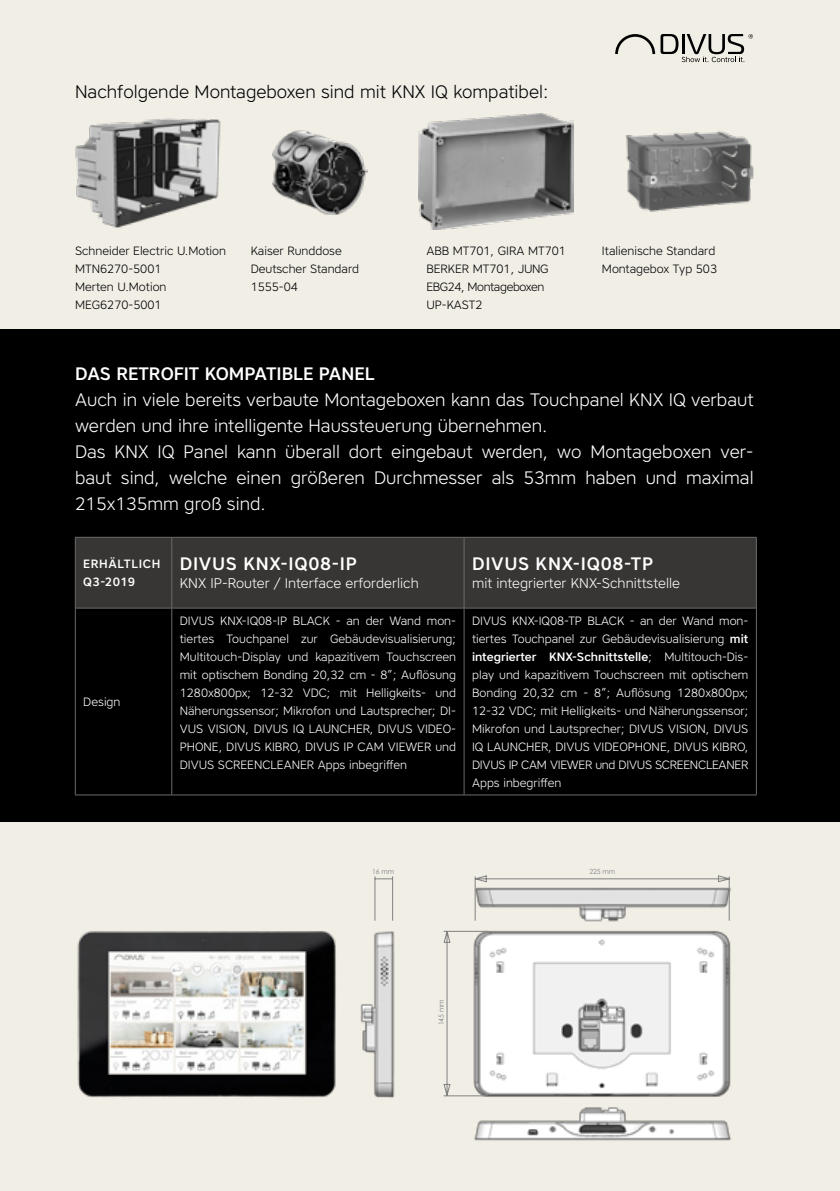
<style>
.page{position:relative;width:840px;height:1191px;background:#fff}
.page>*{position:absolute;margin:0;border:0;box-sizing:border-box;transform-origin:0 0}
.t1{font:300 18px/26px "Core Sans A35";color:#fff}
.t2{font:300 18px "Core Sans A35";color:#000}
.t3{font:500 18px "Core Sans A55";letter-spacing:.04em;color:#fff}
.t4{font:500 18px "Core Sans A55";color:#fff}
.t5{font:300 14px "Core Sans A35";color:#fff}
.t6{font:300 12px/18px "Core Sans A35";color:#fff;text-align:justify}
.t7{font:300 12px/18px "Core Sans A35";color:#000}
.t8{font:500 12px "Core Sans A55";color:#fff}
.t9{font:500 12px/18px "Core Sans A55";letter-spacing:.05em;color:#fff}
.t10{font:7px "Century Gothic";color:#818181;scale:.96 1}
.s1{font-family:"Core Sans A55";font-weight:500}
.s2{font-family:"Core Sans A35";font-weight:300}
</style>
<div class="page">
<div style="left:0;top:0;width:839px;height:1191px;background:#000"></div>
<div style="left:0;top:0;width:839px;height:329px;background:#f1eee6"></div>
<div style="left:0;top:822px;width:839px;height:369px;background:#f1eee6"></div>
<img style="left:418px;top:113px;width:155px;height:117px">
<img style="left:626px;top:130px;width:127px;height:82px">
<img style="left:272px;top:130px;width:95px;height:84px">
<img style="left:75px;top:118px;width:146px;height:109px">
<img style="left:456px;top:947px;width:275px;height:150px">
<img style="left:462px;top:1084px;width:270px;height:57px">
<img style="left:450px;top:876px;width:281px;height:71px">
<svg style="left:474px;top:875px;width:255px;height:45px"></svg>
<hr style="left:374px;top:876px;width:1px;height:44px;background:#818181">
<hr style="left:392px;top:876px;width:1px;height:44px;background:#818181">
<svg style="left:375px;top:878px;width:17px;height:1px"></svg>
<svg style="left:443px;top:931px;width:44px;height:165px"></svg>
<img style="left:360px;top:931px;width:35px;height:167px">
<img style="left:77px;top:931px;width:259px;height:167px">
<div style="left:76px;top:538px;width:679px;height:70px;background:#373634"></div>
<hr style="left:75px;top:608px;width:97px;height:1px;background:#6b6b6a">
<hr style="left:172px;top:608px;width:292px;height:1px;background:#6b6b6a">
<hr style="left:464px;top:608px;width:292px;height:1px;background:#6b6b6a">
<hr style="left:75px;top:537px;width:97px;height:1px;background:#6b6b6a">
<hr style="left:75px;top:537px;width:1px;height:71px;background:#6b6b6a">
<hr style="left:172px;top:537px;width:292px;height:1px;background:#6b6b6a">
<hr style="left:171px;top:537px;width:1px;height:71px;background:#6b6b6a">
<hr style="left:464px;top:537px;width:292px;height:1px;background:#6b6b6a">
<hr style="left:463px;top:537px;width:1px;height:71px;background:#6b6b6a">
<hr style="left:755px;top:537px;width:1px;height:71px;background:#6b6b6a">
<hr style="left:75px;top:608px;width:1px;height:186px;background:#6b6b6a">
<hr style="left:171px;top:608px;width:1px;height:186px;background:#6b6b6a">
<hr style="left:463px;top:608px;width:1px;height:186px;background:#6b6b6a">
<hr style="left:755px;top:608px;width:1px;height:186px;background:#6b6b6a">
<hr style="left:75px;top:794px;width:97px;height:1px;background:#6b6b6a">
<hr style="left:172px;top:794px;width:292px;height:1px;background:#6b6b6a">
<hr style="left:464px;top:794px;width:292px;height:1px;background:#6b6b6a">
<svg style="left:615px;top:34px;width:39px;height:20px"></svg>
<svg style="left:660px;top:34px;width:92px;height:28px"></svg>
<h1 class="t2" style="left:75px;top:80px;width:474px">Nachfolgende Montageboxen sind mit KNX IQ kompatibel:</h1>
<p class="t7" style="left:75px;top:241px;width:152px">Schneider Electric U.Motion<br>MTN6270-5001<br>Merten U.Motion<br>MEG6270-5001</p>
<p class="t7" style="left:250px;top:241px;width:110px">Kaiser Runddose<br>Deutscher Standard<br>1555-04</p>
<p class="t7" style="left:426px;top:241px;width:141px">ABB MT701, GIRA MT701<br>BERKER MT701, JUNG<br>EBG24, Montageboxen<br>UP-KAST2</p>
<p class="t7" style="left:601px;top:241px;width:117px">Italienische Standard<br>Montagebox Typ 503</p>
<h1 class="t4" style="left:75px;top:361px;width:301px">DAS RETROFIT KOMPATIBLE PANEL</h1>
<p class="t1" style="left:75px;top:386px;width:679px">Auch in viele bereits verbaute Montageboxen kann das Touchpanel KNX IQ verbaut werden und ihre intelligente Haussteuerung übernehmen.<br>Das KNX IQ Panel kann überall dort eingebaut werden, wo Montageboxen ver&shy;baut sind, welche einen größeren Durchmesser als 53mm haben und maximal 215x135mm groß sind.</p>
<p class="t9" style="left:83px;top:554px;width:78px">ERHÄLTLICH<br>Q3-2019</p>
<h1 class="t3" style="left:180px;top:552px;width:178px">DIVUS KNX-IQ08-IP</h1>
<p class="t5" style="left:180px;top:574px;width:240px">KNX IP-Router / Interface erforderlich</p>
<h1 class="t3" style="left:472px;top:552px;width:182px">DIVUS KNX-IQ08-TP</h1>
<p class="t5" style="left:472px;top:574px;width:209px">mit integrierter KNX-Schnittstelle</p>
<p class="t6" style="left:83px;top:692px;width:39px">Design</p>
<p class="t6" style="left:180px;top:611px;width:277px">DIVUS KNX-IQ08-IP BLACK - an der Wand mon&shy;tiertes Touchpanel zur Gebäudevisualisierung; Multitouch-Display und kapazitivem Touchscreen mit optischem Bonding 20,32 cm - 8”; Auflösung 1280x800px; 12-32 VDC; mit Helligkeits- und Näherungssensor; Mikrofon und Lautsprecher; DI-VUS VISION, DIVUS IQ LAUNCHER, DIVUS VIDEO-PHONE, DIVUS KIBRO, DIVUS IP CAM VIEWER und DIVUS SCREENCLEANER Apps inbegriffen</p>
<p class="t6" style="left:472px;top:611px;width:277px">DIVUS KNX-IQ08-TP BLACK - an der Wand mon&shy;tiertes Touchpanel zur Gebäudevisualisierung <span class="s1">mit</span></p>
<p class="t8" style="left:472px;top:649px;width:277px">integrierter KNX-Schnittstelle<span class="s2">; Multitouch-Dis-</span></p>
<p class="t6" style="left:472px;top:665px;width:277px">play und kapazitivem Touchscreen mit optischem Bonding 20,32 cm - 8”; Auflösung 1280x800px; 12-32 VDC; mit Helligkeits- und Näherungssensor; Mikrofon und Lautsprecher; DIVUS VISION, DIVUS IQ LAUNCHER, DIVUS VIDEOPHONE, DIVUS KIBRO, DIVUS IP CAM VIEWER und DIVUS SCREENCLEANER Apps inbegriffen</p>
<p class="t10" style="left:372px;top:867px;width:25px">16 mm</p>
<p class="t10" style="left:589px;top:867px;width:29px">225 mm</p>
<p class="t10" style="left:436px;top:1025px;width:28px;rotate:-90deg">145 mm</p>
</div>
